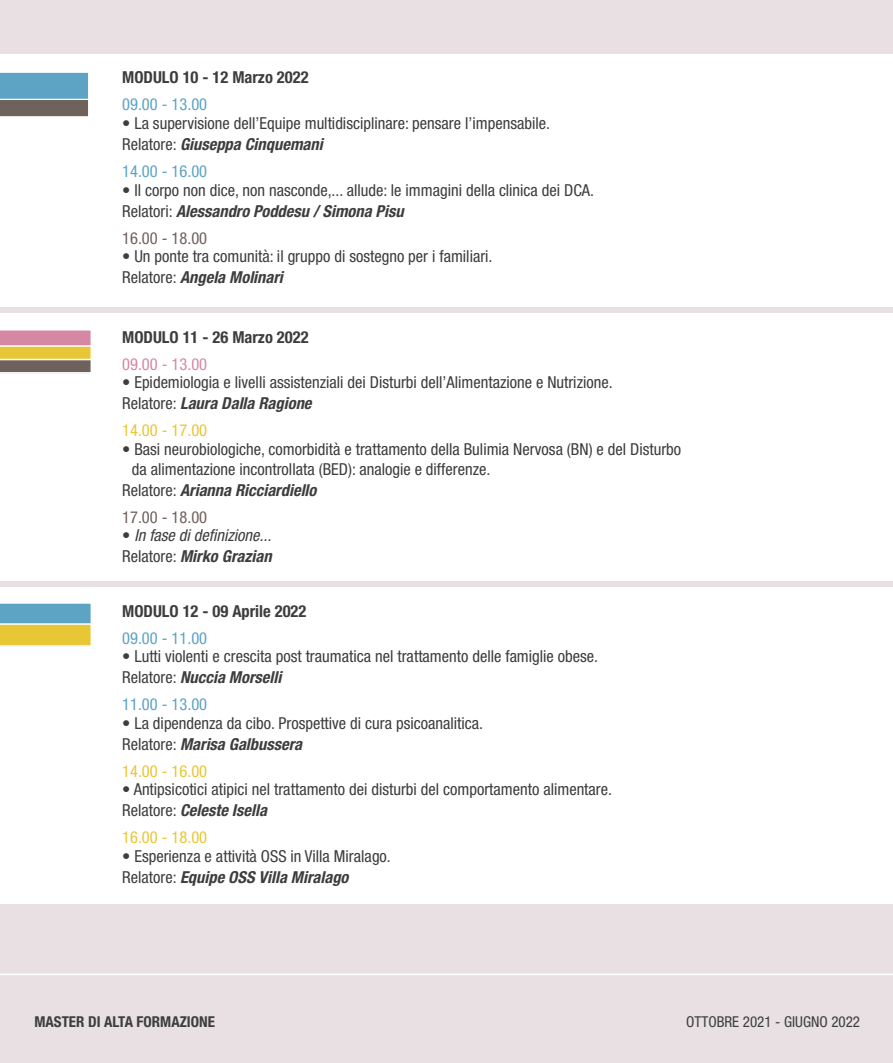
<style>
.page{position:relative;width:893px;height:1063px;background:#e8e0e3}
.page>*{position:absolute;margin:0;border:0;box-sizing:border-box;transform-origin:0 0}
.t1{font:condensed 16.5px/21px "Helvetica Neue LT Std";color:#3d3d3d}
.t2{font:700 condensed 16.5px "Helvetica Neue LT Std";color:#3d3d3d}
.t3{font:condensed 16.5px "Helvetica Neue LT Std";color:#5ca3c4}
.t4{font:italic condensed 16.5px/21px "Helvetica Neue LT Std";color:#3d3d3d}
.t5{font:condensed 16.5px "Helvetica Neue LT Std";color:#e8c736}
.t6{font:italic 700 condensed 16.5px "Helvetica Neue LT Std";color:#3d3d3d}
.t7{font:condensed 16.5px "Helvetica Neue LT Std";color:#6f615c}
.t8{font:condensed 16.5px "Helvetica Neue LT Std";color:#d687a3}
.t9{font:700 condensed 15px "Helvetica Neue LT Std";color:#3d3d3d}
.t10{font:condensed 15px "Helvetica Neue LT Std";color:#3d3d3d}
.s1{font-weight:700;font-style:italic}
.s2{font-weight:400;font-style:normal}
.s3{font-style:normal}
.s4{font-weight:700}
</style>
<div class="page">
<div style="left:0;top:54px;width:893px;height:252px;background:#fff"></div>
<div style="left:0;top:313px;width:893px;height:267px;background:#fff"></div>
<div style="left:0;top:587px;width:893px;height:317px;background:#fff"></div>
<svg style="left:0;top:72px;width:88px;height:45px;background:#6d91a2"></svg>
<svg style="left:0;top:330px;width:91px;height:44px;background:#c49d7d"></svg>
<svg style="left:0;top:603px;width:91px;height:44px;background:#abbc87"></svg>
<hr style="left:0;top:974px;width:893px;height:1px;background:#fff">
<p class="t2" style="left:122px;top:68px;width:188px">MODULO 10 - 12 Marzo 2022</p>
<p class="t3" style="left:122px;top:95px;width:87px">09.00 - 13.00</p>
<p class="t1" style="left:122px;top:113px;width:429px">• La supervisione dell’Equipe multidisciplinare: pensare l’impensabile.<br>Relatore: <span class="s1">Giuseppa Cinquemani</span></p>
<p class="t3" style="left:122px;top:162px;width:87px">14.00 - 16.00</p>
<p class="t1" style="left:122px;top:179px;width:473px">• Il corpo non dice, non nasconde,... allude: le immagini della clinica dei DCA.<br>Relatori: <span class="s1">Alessandro Poddesu / Simona Pisu</span></p>
<p class="t7" style="left:122px;top:228px;width:87px">16.00 - 18.00</p>
<p class="t1" style="left:122px;top:246px;width:372px">• Un ponte tra comunità: il gruppo di sostegno per i familiari.<br>Relatore: <span class="s1">Angela Molinari</span></p>
<p class="t2" style="left:122px;top:327px;width:188px">MODULO 11 - 26 Marzo 2022</p>
<p class="t8" style="left:122px;top:354px;width:87px">09.00 - 13.00</p>
<p class="t1" style="left:122px;top:372px;width:492px">• Epidemiologia e livelli assistenziali dei Disturbi dell’Alimentazione e Nutrizione.<br>Relatore: <span class="s1">Laura Dalla Ragione</span></p>
<p class="t5" style="left:122px;top:421px;width:87px">14.00 - 17.00</p>
<p class="t1" style="left:122px;top:438px;width:561px">• Basi neurobiologiche, comorbidità e trattamento della Bulimia Nervosa (BN) e del Disturbo</p>
<p class="t1" style="left:132px;top:458px;width:360px">da alimentazione incontrollata (BED): analogie e differenze.</p>
<p class="t6" style="left:122px;top:480px;width:196px"><span class="s2">Relatore:</span> Arianna Ricciardiello</p>
<p class="t7" style="left:122px;top:507px;width:87px">17.00 - 18.00</p>
<p class="t4" style="left:122px;top:525px;width:151px"><span class="s3">•</span> In fase di definizione...<br><span class="s3">Relatore:</span> <span class="s4">Mirko Grazian</span></p>
<p class="t2" style="left:122px;top:601px;width:186px">MODULO 12 - 09 Aprile 2022</p>
<p class="t3" style="left:122px;top:628px;width:87px">09.00 - 11.00</p>
<p class="t1" style="left:122px;top:646px;width:478px">• Lutti violenti e crescita post traumatica nel trattamento delle famiglie obese.<br>Relatore: <span class="s1">Nuccia Morselli</span></p>
<p class="t3" style="left:122px;top:695px;width:87px">11.00 - 13.00</p>
<p class="t1" style="left:122px;top:712px;width:362px">• La dipendenza da cibo. Prospettive di cura psicoanalitica.<br>Relatore: <span class="s1">Marisa Galbussera</span></p>
<p class="t5" style="left:122px;top:761px;width:87px">14.00 - 16.00</p>
<p class="t1" style="left:122px;top:779px;width:491px">• Antipsicotici atipici nel trattamento dei disturbi del comportamento alimentare.<br>Relatore: <span class="s1">Celeste Isella</span></p>
<p class="t5" style="left:122px;top:828px;width:87px">16.00 - 18.00</p>
<p class="t1" style="left:122px;top:846px;width:270px">• Esperienza e attività OSS in Villa Miralago.<br>Relatore: <span class="s1">Equipe OSS Villa Miralago</span></p>
<p class="t9" style="left:34px;top:1012px;width:182px">MASTER DI ALTA FORMAZIONE</p>
<p class="t10" style="left:686px;top:1013px;width:175px">OTTOBRE 2021 - GIUGNO 2022</p>
</div>
